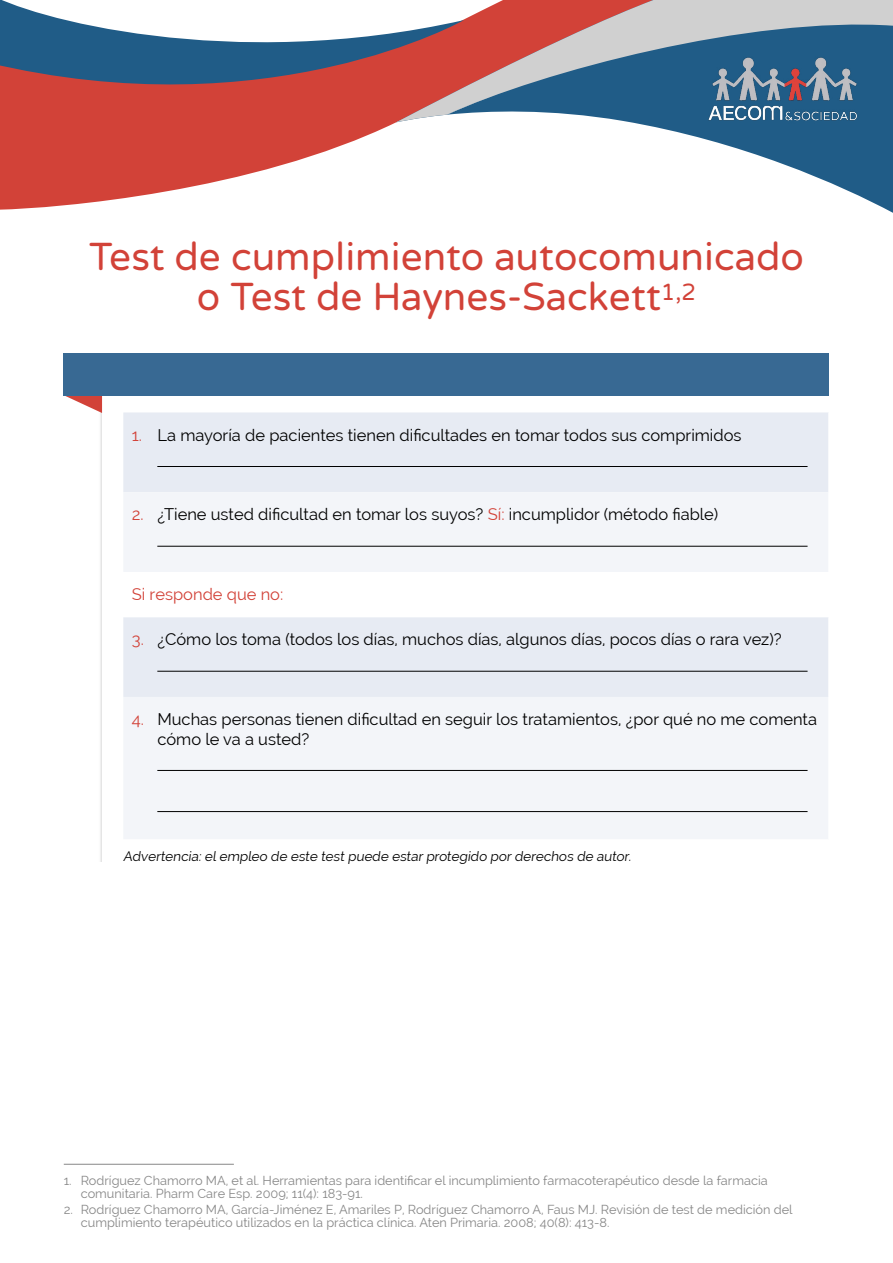
<style>
.page{position:relative;width:893px;height:1263px;background:#fff}
.page>*{position:absolute;margin:0;border:0;box-sizing:border-box;transform-origin:0 0}
.t1{font:39px/40.5px "Varela Round";color:#d24238;text-align:center}
.t2{font:16.5px/19.5px "Raleway";color:#000}
.t3{font:16.5px "Raleway";color:#d24238}
.t4{font:13.5px "Raleway";color:#000}
.t5{font:12.75px/13.5px "Raleway";color:#878787}
.s1{color:#d24238}
</style>
<div class="page">
<div style="left:123px;top:412px;width:705px;height:80px;background:#e7ebf3"></div>
<div style="left:124px;top:492px;width:704px;height:80px;background:#f3f5f9"></div>
<svg style="left:123px;top:617px;width:705px;height:222px;fill:#f3f5f9"></svg>
<hr style="left:157px;top:466px;width:650px;height:1px;background:#000">
<hr style="left:157px;top:546px;width:650px;height:1px;background:#000">
<hr style="left:157px;top:671px;width:650px;height:1px;background:#000">
<hr style="left:157px;top:770px;width:650px;height:1px;background:#000">
<hr style="left:157px;top:811px;width:650px;height:1px;background:#000">
<hr style="left:99px;top:353px;width:3px;height:508px;background:#dadada">
<svg style="left:64px;top:395px;width:38px;height:18px"></svg>
<div style="left:64px;top:353px;width:765px;height:42px;background:#386993"></div>
<hr style="left:64px;top:1164px;width:170px;height:1px;background:#878787">
<svg style="left:667px;top:122px;width:226px;height:91px"></svg>
<svg style="left:0;top:122px;width:667px;height:88px"></svg>
<svg style="left:464px;top:0;width:429px;height:122px;background:#7c8396"></svg>
<svg style="left:0;top:0;width:464px;height:130px"></svg>
<h1 class="t1" style="left:89px;top:237px;width:716px">Test de cumplimiento autocomunicado o Test de Haynes-Sackett<sup>1,2</sup></h1>
<p class="t2" style="left:132px;top:425px;width:611px"><span class="s1">1.</span> La mayoría de pacientes tienen dificultades en tomar todos sus comprimidos</p>
<p class="t2" style="left:132px;top:505px;width:588px"><span class="s1">2.</span> ¿Tiene usted dificultad en tomar los suyos? <span class="s1">Sí:</span> incumplidor (método fiable)</p>
<p class="t3" style="left:132px;top:585px;width:153px">Si responde que no:</p>
<p class="t2" style="left:132px;top:630px;width:651px"><span class="s1">3.</span> ¿Cómo los toma (todos los días, muchos días, algunos días, pocos días o rara vez)?</p>
<p class="t2" style="left:157px;top:710px;width:661px;text-indent:-26px"><span class="s1">4.</span> Muchas personas tienen dificultad en seguir los tratamientos, ¿por qué no me comenta cómo le va a usted?</p>
<p class="t4" style="left:123px;top:848px;width:511px">Advertencia: el empleo de este test puede estar protegido por derechos de autor.</p>
<p class="t5" style="left:81px;top:1173px;width:689px;text-indent:-17px">1. Rodríguez Chamorro MA, et al. Herramientas para identificar el incumplimiento farmacoterapéutico desde la farmacia comunitaria. Pharm Care Esp. 2009; 11(4): 183-91.</p>
<p class="t5" style="left:81px;top:1202px;width:713px;text-indent:-17px">2. Rodríguez Chamorro MA, García-Jiménez E, Amariles P, Rodríguez Chamorro A, Faus MJ. Revisión de test de medición del cumplimiento terapéutico utilizados en la práctica clínica. Aten Primaria. 2008; 40(8): 413-8.</p>
</div>
